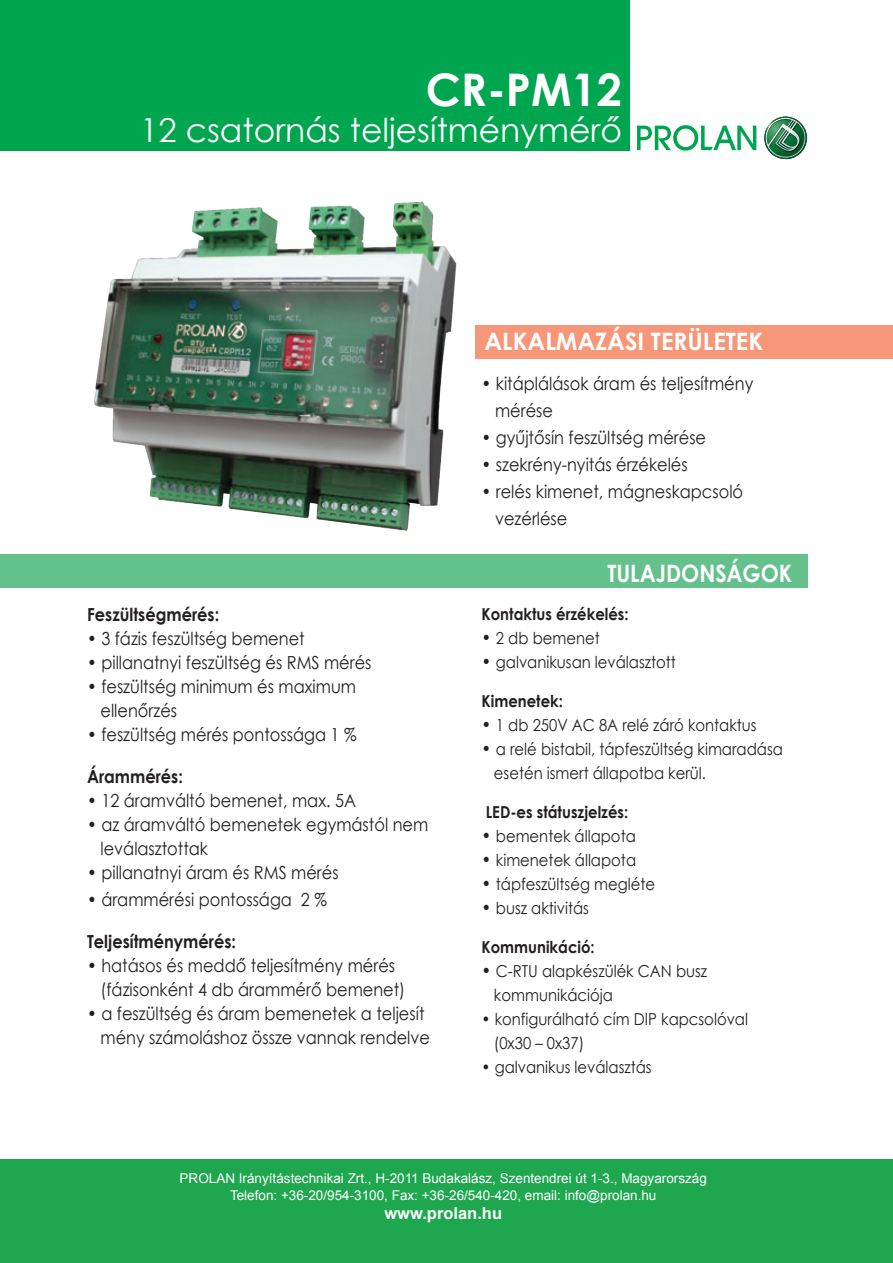
<style>
.page{position:relative;width:893px;height:1263px;background:#fff}
.page>*{position:absolute;margin:0;border:0;box-sizing:border-box;transform-origin:0 0}
.t1{font:700 45px "Century Gothic";color:#fff}
.t2{font:33px "Century Gothic";color:#fff}
.t3{font:700 24px "Century Gothic";color:#fff}
.t4{font:700 24px "Century Gothic";color:#fff;scale:.9 1}
.t5{font:18px/24px "Century Gothic";color:#231f20;scale:.9 1}
.t6{font:700 18px "Century Gothic";color:#231f20;scale:.9 1}
.t7{font:16.5px/24px "Century Gothic";color:#231f20;scale:.9 1}
.t8{font:700 16.5px "Century Gothic";color:#231f20;scale:.9 1}
.t9{font:700 16.5px "Arial";color:#fff}
.t10{font:13.5px/16.2px "Arial";color:#fff;text-align:center}
.s1{font-size:18px}
</style>
<div class="page">
<div style="left:0;top:1159px;width:893px;height:104px;background:#1fa750"></div>
<div style="left:0;top:0;width:629px;height:150px;background:#00a54f"></div>
<svg style="left:637px;top:125px;width:119px;height:26px"></svg>
<svg style="left:764px;top:117px;width:44px;height:43px"></svg>
<div style="left:0;top:554px;width:808px;height:33px;background:#65c18b"></div>
<img style="left:94px;top:201px;width:363px;height:330px">
<div style="left:475px;top:325px;width:418px;height:34px;background:#f6977a"></div>
<p class="t1" style="left:426px;top:55px;width:198px">CR-PM12</p>
<p class="t2" style="left:140px;top:107px;width:483px">12 csatornás teljesítménymérő</p>
<p class="t3" style="left:484px;top:323px;width:280px">ALKALMAZÁSI TERÜLETEK</p>
<p class="t5" style="left:495px;top:370px;width:289px;line-height:27px;text-indent:-13px">• kitáplálások áram és teljesítmény mérése</p>
<p class="t5" style="left:482px;top:426px;width:251px">• gyűjtősín feszültség mérése</p>
<p class="t5" style="left:482px;top:453px;width:231px">• szekrény-nyitás érzékelés</p>
<p class="t5" style="left:495px;top:478px;width:277px;line-height:27px;text-indent:-13px">• relés kimenet, mágneskapcsoló vezérlése</p>
<p class="t6" style="left:87px;top:601px;width:148px">Feszültségmérés:</p>
<p class="t5" style="left:87px;top:626px;width:243px">• 3 fázis feszültség bemenet</p>
<p class="t5" style="left:87px;top:650px;width:318px">• pillanatnyi feszültség és RMS mérés</p>
<p class="t5" style="left:101px;top:674px;width:285px;text-indent:-13px">• feszültség minimum és maximum ellenőrzés</p>
<p class="t5" style="left:87px;top:722px;width:301px">• feszültség mérés pontossága 1 %</p>
<p class="t6" style="left:87px;top:763px;width:108px">Árammérés:</p>
<p class="t5" style="left:87px;top:788px;width:300px">• 12 áramváltó bemenet, max. 5A</p>
<p class="t5" style="left:101px;top:812px;width:366px;text-indent:-13px">• az áramváltó bemenetek egymástól nem leválasztottak</p>
<p class="t5" style="left:87px;top:860px;width:281px">• pillanatnyi áram és RMS mérés</p>
<p class="t5" style="left:87px;top:887px;width:268px">• árammérési pontossága 2 %</p>
<p class="t6" style="left:87px;top:928px;width:167px">Teljesítménymérés:</p>
<p class="t5" style="left:101px;top:953px;width:340px;text-indent:-13px">• hatásos és meddő teljesítmény mérés (fázisonként 4 db árammérő bemenet)</p>
<p class="t5" style="left:101px;top:1001px;width:368px;text-indent:-13px">• a feszültség és áram bemenetek a teljesít mény számoláshoz össze vannak rendelve</p>
<p class="t4" style="left:607px;top:555px;width:207px">TULAJDONSÁGOK</p>
<p class="t8" style="left:482px;top:602px;width:165px">Kontaktus érzékelés:</p>
<p class="t7" style="left:482px;top:626px;width:133px"><span class="s1">•</span> 2 db bemenet</p>
<p class="t7" style="left:482px;top:650px;width:217px"><span class="s1">•</span> galvanikusan leválasztott</p>
<p class="t8" style="left:482px;top:689px;width:92px">Kimenetek:</p>
<p class="t7" style="left:482px;top:713px;width:307px"><span class="s1">•</span> 1 db 250V AC 8A relé záró kontaktus</p>
<p class="t7" style="left:494px;top:737px;width:323px;text-indent:-12px"><span class="s1">•</span> a relé bistabil, tápfeszültség kimaradása esetén ismert állapotba kerül.</p>
<p class="t8" style="left:486px;top:800px;width:160px">LED-es státuszjelzés:</p>
<p class="t7" style="left:482px;top:824px;width:173px"><span class="s1">•</span> bementek állapota</p>
<p class="t7" style="left:482px;top:848px;width:173px"><span class="s1">•</span> kimenetek állapota</p>
<p class="t7" style="left:482px;top:872px;width:194px"><span class="s1">•</span> tápfeszültség megléte</p>
<p class="t7" style="left:482px;top:896px;width:121px"><span class="s1">•</span> busz aktivitás</p>
<p class="t8" style="left:482px;top:935px;width:127px">Kommunikáció:</p>
<p class="t7" style="left:494px;top:959px;width:239px;text-indent:-12px"><span class="s1">•</span> C-RTU alapkészülék CAN busz kommunikációja</p>
<p class="t7" style="left:494px;top:1007px;width:284px;text-indent:-12px">• konfigurálható cím DIP kapcsolóval (0x30 – 0x37)</p>
<p class="t7" style="left:482px;top:1055px;width:190px">• galvanikus leválasztás</p>
<p class="t10" style="left:180px;top:1171px;width:529px">PROLAN Irányítástechnikai Zrt., H-2011 Budakalász, Szentendrei út 1-3., Magyarország<br>Telefon: +36-20/954-3100, Fax: +36-26/540-420, email: info@prolan.hu</p>
<p class="t9" style="left:384px;top:1202px;width:119px">www.prolan.hu</p>
</div>
